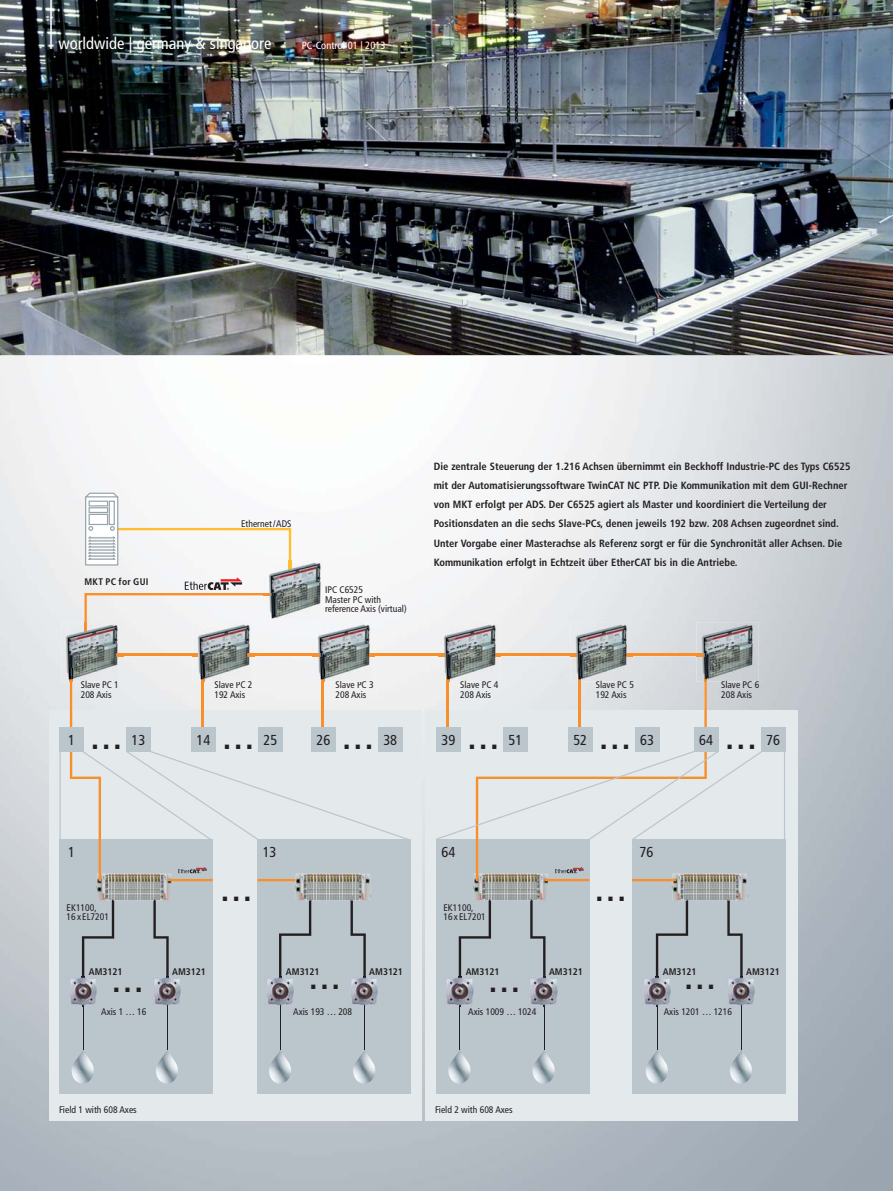
<style>
.page{position:relative;width:893px;height:1191px;background:#fff}
.page>*{position:absolute;margin:0;border:0;box-sizing:border-box;transform-origin:0 0}
.t1{font:700 condensed 33.6px "Frutiger LT Pro";color:#231f20}
.t2{font:condensed 16.5px "Frutiger LT Pro";color:#fff}
.t3{font:condensed 14.4px "Frutiger LT Pro";color:#231f20}
.t4{font:700 condensed 10.5px/19.2px "Frutiger LT Pro";color:#231f20}
.t5{font:condensed 10.5px "Frutiger LT Pro";color:#fff}
.t6{font:condensed 9.6px/9.6px "Frutiger LT Pro";color:#231f20}
.t7{font:700 condensed 9.6px "Frutiger LT Pro";color:#231f20}
.t8{font:700 condensed 9.6px "Frutiger LT Pro";letter-spacing:.03em;color:#231f20}
.s1{color:#211d1f}
.s2{color:#201d1f}
.s3{color:#1f1c1d}
.s4{color:#211e1f}
.s5{color:#201d1e}
</style>
<div class="page">
<img style="left:0;top:0;width:893px;height:1190px">
<div style="left:425px;top:711px;width:372px;height:409px;background:#e4e9ec"></div>
<div style="left:49px;top:711px;width:372px;height:409px;background:#e4e9ec"></div>
<div style="left:60px;top:839px;width:153px;height:254px;background:#bbc5cc"></div>
<div style="left:436px;top:839px;width:153px;height:254px;background:#bbc5cc"></div>
<div style="left:257px;top:839px;width:154px;height:254px;background:#bbc5cc"></div>
<div style="left:632px;top:839px;width:153px;height:254px;background:#bbc5cc"></div>
<hr style="left:248px;top:654px;width:81px;height:2px;background:#f78f2d">
<hr style="left:369px;top:654px;width:338px;height:2px;background:#f78f2d">
<img style="left:96px;top:881px;width:76px;height:20px">
<img style="left:473px;top:873px;width:14px;height:25px">
<img style="left:487px;top:881px;width:13px;height:20px">
<img style="left:500px;top:881px;width:13px;height:20px">
<img style="left:513px;top:881px;width:13px;height:20px">
<img style="left:526px;top:881px;width:23px;height:20px">
<hr style="left:447px;top:669px;width:2px;height:58px;background:#f78f2d">
<img style="left:61px;top:622px;width:62px;height:59px">
<img style="left:291px;top:560px;width:35px;height:60px">
<div style="left:436px;top:727px;width:24px;height:24px;background:#bbc5cc"></div>
<svg style="left:476px;top:674px;width:231px;height:207px;fill:#e0e3e6"></svg>
<div style="left:694px;top:727px;width:24px;height:24px;background:#bbc5cc"></div>
<div style="left:761px;top:727px;width:24px;height:24px;background:#bbc5cc"></div>
<hr style="left:784px;top:751px;width:1px;height:88px;background:#bbc5cc">
<svg style="left:436px;top:749px;width:327px;height:92px"></svg>
<img style="left:672px;top:873px;width:76px;height:28px">
<img style="left:570px;top:622px;width:62px;height:59px">
<img style="left:570px;top:654px;width:62px;height:2px">
<svg style="left:578px;top:669px;width:3px;height:12px"></svg>
<img style="left:696px;top:622px;width:62px;height:59px">
<svg style="left:696px;top:654px;width:11px;height:2px"></svg>
<svg style="left:704px;top:674px;width:3px;height:7px"></svg>
<img style="left:439px;top:622px;width:62px;height:59px">
<img style="left:439px;top:654px;width:62px;height:2px">
<svg style="left:447px;top:669px;width:2px;height:12px"></svg>
<hr style="left:632px;top:879px;width:44px;height:2px;background:#f78f2d">
<div style="left:60px;top:727px;width:24px;height:24px;background:#bbc5cc"></div>
<hr style="left:60px;top:751px;width:1px;height:88px;background:#bbc5cc">
<img style="left:295px;top:881px;width:76px;height:20px">
<img style="left:313px;top:622px;width:62px;height:43px">
<svg style="left:313px;top:654px;width:16px;height:2px"></svg>
<svg style="left:369px;top:654px;width:6px;height:2px"></svg>
<img style="left:193px;top:656px;width:61px;height:9px">
<svg style="left:84px;top:492px;width:207px;height:164px"></svg>
<svg style="left:70px;top:665px;width:341px;height:216px"></svg>
<img style="left:72px;top:1050px;width:22px;height:33px">
<hr style="left:83px;top:999px;width:1px;height:51px;background:#231f20">
<img style="left:70px;top:977px;width:27px;height:29px">
<svg style="left:82px;top:898px;width:32px;height:87px"></svg>
<img style="left:156px;top:1050px;width:22px;height:33px">
<hr style="left:167px;top:999px;width:1px;height:51px;background:#231f20">
<img style="left:154px;top:978px;width:27px;height:27px">
<svg style="left:153px;top:898px;width:16px;height:87px"></svg>
<img style="left:269px;top:1050px;width:22px;height:33px">
<hr style="left:280px;top:999px;width:1px;height:51px;background:#231f20">
<img style="left:267px;top:977px;width:27px;height:28px">
<svg style="left:279px;top:895px;width:32px;height:87px"></svg>
<img style="left:353px;top:1050px;width:22px;height:33px">
<hr style="left:364px;top:999px;width:1px;height:51px;background:#231f20">
<img style="left:351px;top:978px;width:27px;height:27px">
<svg style="left:351px;top:895px;width:15px;height:87px"></svg>
<img style="left:448px;top:1050px;width:23px;height:33px">
<hr style="left:460px;top:999px;width:1px;height:51px;background:#231f20">
<img style="left:446px;top:977px;width:28px;height:29px">
<svg style="left:459px;top:898px;width:32px;height:87px"></svg>
<img style="left:532px;top:1050px;width:23px;height:33px">
<hr style="left:544px;top:999px;width:1px;height:51px;background:#231f20">
<img style="left:530px;top:977px;width:28px;height:29px">
<svg style="left:530px;top:898px;width:15px;height:87px"></svg>
<img style="left:646px;top:1050px;width:22px;height:33px">
<hr style="left:657px;top:999px;width:1px;height:51px;background:#231f20">
<img style="left:644px;top:977px;width:27px;height:29px">
<svg style="left:656px;top:895px;width:32px;height:87px"></svg>
<img style="left:730px;top:1050px;width:22px;height:33px">
<hr style="left:741px;top:999px;width:1px;height:51px;background:#231f20">
<img style="left:728px;top:978px;width:27px;height:27px">
<svg style="left:727px;top:895px;width:16px;height:87px"></svg>
<hr style="left:50px;top:0;width:2px;height:49px;background:#fff">
<h2 class="t2" style="left:58px;top:37px;width:214px">worldwide | germany &amp; singapore</h2>
<p class="t5" style="left:302px;top:41px;width:85px">PC-Control 01 | 2013</p>
<p class="t8" style="left:84px;top:578px;width:66px">MKT PC for GUI</p>
<p class="t6" style="left:241px;top:519px;width:52px">Ethernet / ADS</p>
<p class="t6" style="left:325px;top:586px;width:83px">IPC C6525<br>Master PC with reference Axis (virtual)</p>
<p class="t4" style="left:434px;top:458px;width:418px">Die zentrale Steuerung der 1.216 Achsen übernimmt ein Beckhoff Industrie-PC des Typs C6525 mit der Automatisierungssoftware TwinCAT NC PTP. Die Kommunikation mit dem GUI-Rechner von MKT erfolgt per ADS. Der C6525 agiert als Master und koordiniert die Verteilung der Positionsdaten an die sechs Slave-PCs, denen jeweils 192 bzw. 208 Achsen zugeordnet sind.<br>Unter Vorgabe einer Masterachse als Referenz sorgt er für die Synchronität aller Achsen. Die Kommunikation erfolgt in Echtzeit über EtherCAT bis in die Antriebe.</p>
<p class="t6" style="left:81px;top:681px;width:40px">Slave PC 1<br>208 Axis</p>
<h3 class="t3" style="left:68px;top:734px;width:8px">1</h3>
<h1 class="t1" style="left:90px;top:725px;width:35px">…</h1>
<h3 class="t3" style="left:132px;top:734px;width:15px">13</h3>
<p class="t6" style="left:214px;top:681px;width:40px"><span class="s1">Sl</span>ave P<span class="s2">C</span> <span class="s3">2<br></span>192 Axis</p>
<p class="t6" style="left:335px;top:681px;width:40px"><span class="s4">Sl</span>ave P<span class="s5">C</span> <span class="s3">3<br></span>208 Axis</p>
<p class="t6" style="left:721px;top:681px;width:40px">Slave PC 6<br>208 Axis</p>
<p class="t6" style="left:460px;top:681px;width:40px">Slave PC 4<br>208 Axis</p>
<p class="t6" style="left:596px;top:681px;width:40px">Slave PC 5<br>192 Axis</p>
<h3 class="t3" style="left:196px;top:734px;width:15px">14</h3>
<h1 class="t1" style="left:221px;top:725px;width:35px">…</h1>
<h3 class="t3" style="left:263px;top:734px;width:15px">25</h3>
<h3 class="t3" style="left:316px;top:734px;width:15px">26</h3>
<h1 class="t1" style="left:341px;top:725px;width:35px">…</h1>
<h3 class="t3" style="left:383px;top:734px;width:15px">38</h3>
<h3 class="t3" style="left:441px;top:734px;width:15px">39</h3>
<h1 class="t1" style="left:466px;top:725px;width:35px">…</h1>
<h3 class="t3" style="left:508px;top:734px;width:15px">51</h3>
<h3 class="t3" style="left:573px;top:734px;width:15px">52</h3>
<h1 class="t1" style="left:598px;top:725px;width:35px">…</h1>
<h3 class="t3" style="left:640px;top:734px;width:15px">63</h3>
<h3 class="t3" style="left:699px;top:734px;width:15px">64</h3>
<h1 class="t1" style="left:724px;top:725px;width:35px">…</h1>
<h3 class="t3" style="left:766px;top:734px;width:15px">76</h3>
<h3 class="t3" style="left:68px;top:846px;width:8px">1</h3>
<h3 class="t3" style="left:263px;top:846px;width:15px">13</h3>
<h3 class="t3" style="left:441px;top:846px;width:15px">64</h3>
<h3 class="t3" style="left:639px;top:846px;width:15px">76</h3>
<p class="t6" style="left:67px;top:903px;width:44px">EK1100,<br>16 x EL7201</p>
<h1 class="t1" style="left:220px;top:876px;width:35px">…</h1>
<p class="t6" style="left:443px;top:903px;width:44px">EK1100,<br>16 x EL7201</p>
<h1 class="t1" style="left:594px;top:876px;width:35px">…</h1>
<p class="t7" style="left:89px;top:968px;width:35px">AM3121</p>
<h1 class="t1" style="left:111px;top:968px;width:35px">…</h1>
<p class="t7" style="left:172px;top:968px;width:35px">AM3121</p>
<p class="t7" style="left:286px;top:968px;width:35px">AM3121</p>
<h1 class="t1" style="left:308px;top:965px;width:35px">…</h1>
<p class="t7" style="left:369px;top:968px;width:35px">AM3121</p>
<p class="t7" style="left:466px;top:968px;width:35px">AM3121</p>
<h1 class="t1" style="left:488px;top:968px;width:35px">…</h1>
<p class="t7" style="left:549px;top:968px;width:35px">AM3121</p>
<p class="t6" style="left:293px;top:1008px;width:61px">Axis 193 … 208</p>
<p class="t6" style="left:101px;top:1008px;width:47px">Axis 1 … 16</p>
<p class="t6" style="left:468px;top:1008px;width:70px">Axis 1009 … 1024</p>
<p class="t6" style="left:59px;top:1106px;width:79px">Field 1 with 608 Axes</p>
<p class="t6" style="left:435px;top:1106px;width:79px">Field 2 with 608 Axes</p>
<p class="t7" style="left:663px;top:968px;width:35px">AM3121</p>
<h1 class="t1" style="left:683px;top:965px;width:35px">…</h1>
<p class="t6" style="left:664px;top:1008px;width:70px">Axis 1201 … 1216</p>
<p class="t7" style="left:746px;top:968px;width:35px">AM3121</p>
</div>
